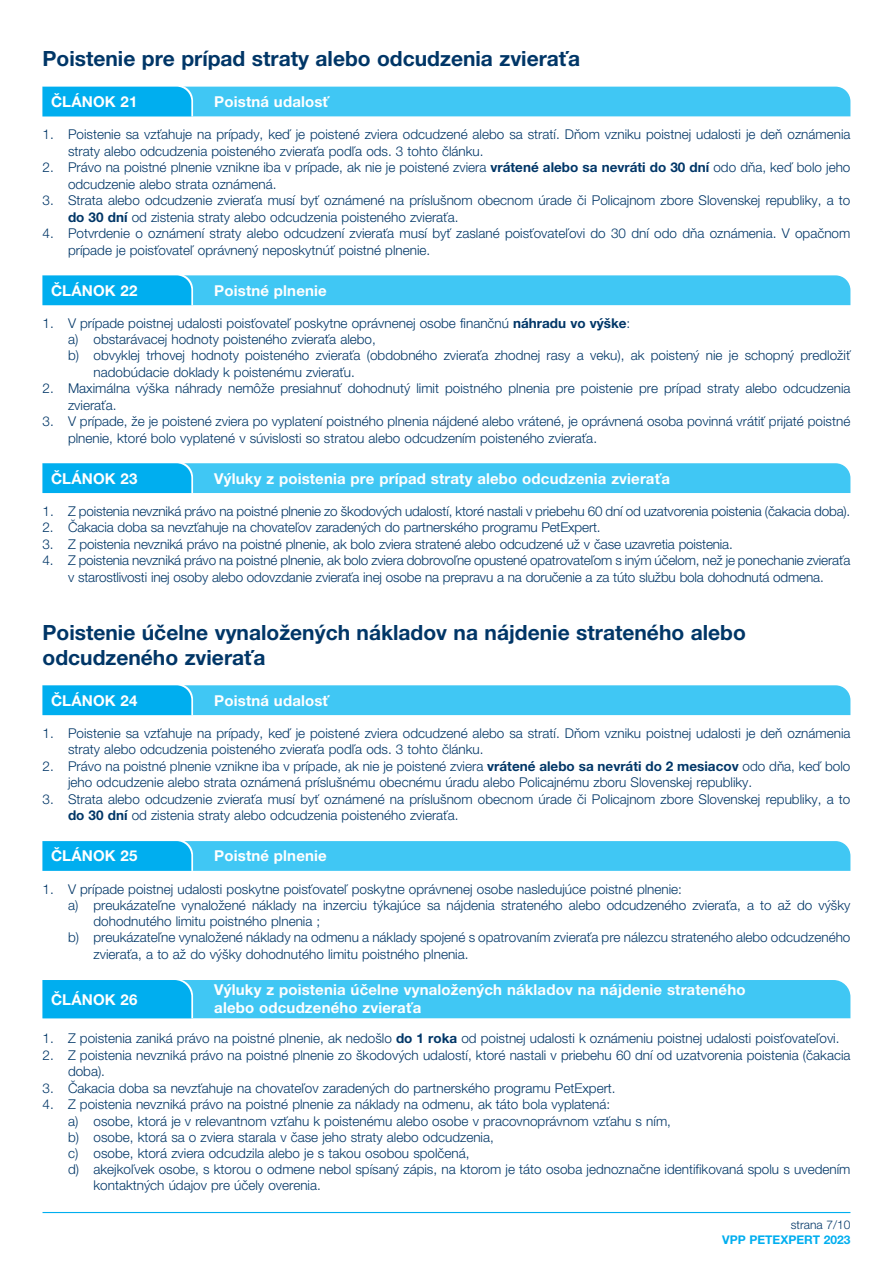
<style>
.page{position:relative;width:893px;height:1263px;background:#fff}
.page>*{position:absolute;margin:0;border:0;box-sizing:border-box;transform-origin:0 0}
.ČÁST{font:700 21px/25.2px "Helvetica Neue LT Pro";color:#003667}
.ČLÁNEK{font:700 15px/18px "Helvetica Neue LT Pro";letter-spacing:.01em;color:#fff}
.Text__1__2__3___1{font:300 13.5px/16.5px "Helvetica Neue LT Pro";color:#003667}
.Text__a__b__c____2{font:300 13.5px/16.2px "Helvetica Neue LT Pro";color:#003667}
.t1{font:700 12px "Helvetica Neue LT Pro";color:#00aeef}
.t2{font:300 12px "Helvetica Neue LT Pro";color:#003667}
.s1{font-weight:700}
</style>
<div class="page">
<hr style="left:43px;top:1212px;width:807px;height:1px;background:#00aeef">
<svg style="left:43px;top:86px;width:807px;height:30px;background:#38c3f3"></svg>
<svg style="left:43px;top:275px;width:807px;height:30px;background:#37c3f3"></svg>
<svg style="left:43px;top:463px;width:807px;height:30px;background:#36c3f3"></svg>
<svg style="left:43px;top:685px;width:807px;height:30px;background:#36c3f3"></svg>
<svg style="left:43px;top:841px;width:807px;height:30px;background:#36c2f3"></svg>
<svg style="left:43px;top:980px;width:807px;height:38px;background:#35c2f3"></svg>
<p class="ČÁST" style="left:43px;top:45px;width:539px">Poistenie pre prípad straty alebo odcudzenia zvieraťa</p>
<p class="ČLÁNEK" style="left:51px;top:92px;width:88px">ČLÁNOK 21</p>
<p class="ČLÁNEK" style="left:214px;top:92px;width:116px">Poistná udalosť</p>
<p class="Text__1__2__3___1" style="left:68px;top:126px;width:784px;text-indent:-26px">1. Poistenie sa vzťahuje na prípady, keď je poistené zviera odcudzené alebo sa stratí. Dňom vzniku poistnej udalosti je deň oznámenia straty alebo odcudzenia poisteného zvieraťa podľa ods. 3 tohto článku.</p>
<p class="Text__1__2__3___1" style="left:68px;top:159px;width:784px;text-indent:-26px">2. Právo na poistné plnenie vznikne iba v prípade, ak nie je poistené zviera <span class="s1">vrátené alebo sa nevráti do 30 dní</span> odo dňa, keď bolo jeho odcudzenie alebo strata oznámená.</p>
<p class="Text__1__2__3___1" style="left:68px;top:192px;width:784px;text-indent:-26px">3. Strata alebo odcudzenie zvieraťa musí byť oznámené na príslušnom obecnom úrade či Policajnom zbore Slovenskej republiky, a to <span class="s1">do 30 dní</span> od zistenia straty alebo odcudzenia poisteného zvieraťa.</p>
<p class="Text__1__2__3___1" style="left:68px;top:225px;width:784px;text-indent:-26px">4. Potvrdenie o oznámení straty alebo odcudzení zvieraťa musí byť zaslané poisťovateľovi do 30 dní odo dňa oznámenia. V opačnom prípade je poisťovateľ oprávnený neposkytnúť poistné plnenie.</p>
<p class="ČLÁNEK" style="left:51px;top:281px;width:88px">ČLÁNOK 22</p>
<p class="ČLÁNEK" style="left:214px;top:281px;width:114px">Poistné plnenie</p>
<p class="Text__1__2__3___1" style="left:43px;top:315px;width:589px">1. V prípade poistnej udalosti poisťovateľ poskytne oprávnenej osobe finančnú <span class="s1">náhradu vo výške</span>:</p>
<p class="Text__a__b__c____2" style="left:68px;top:331px;width:309px">a) obstarávacej hodnoty poisteného zvieraťa alebo,</p>
<p class="Text__a__b__c____2" style="left:94px;top:347px;width:758px;text-indent:-26px">b) obvyklej trhovej hodnoty poisteného zvieraťa (obdobného zvieraťa zhodnej rasy a veku), ak poistený nie je schopný predložiť nadobúdacie doklady k poistenému zvieraťu.</p>
<p class="Text__1__2__3___1" style="left:68px;top:380px;width:784px;text-indent:-26px">2. Maximálna výška náhrady nemôže presiahnuť dohodnutý limit poistného plnenia pre poistenie pre prípad straty alebo odcudzenia zvieraťa.</p>
<p class="Text__1__2__3___1" style="left:68px;top:413px;width:784px;text-indent:-26px">3. V prípade, že je poistené zviera po vyplatení poistného plnenia nájdené alebo vrátené, je oprávnená osoba povinná vrátiť prijaté poistné plnenie, ktoré bolo vyplatené v súvislosti so stratou alebo odcudzením poisteného zvieraťa.</p>
<p class="ČLÁNEK" style="left:51px;top:469px;width:88px">ČLÁNOK 23</p>
<p class="ČLÁNEK" style="left:214px;top:469px;width:457px">Výluky z poistenia pre prípad straty alebo odcudzenia zvieraťa</p>
<p class="Text__1__2__3___1" style="left:43px;top:503px;width:807px">1. Z poistenia nevzniká právo na poistné plnenie zo škodových udalostí, ktoré nastali v priebehu 60 dní od uzatvorenia poistenia (čakacia doba).</p>
<p class="Text__1__2__3___1" style="left:43px;top:519px;width:557px">2. Čakacia doba sa nevzťahuje na chovateľov zaradených do partnerského programu PetExpert.</p>
<p class="Text__1__2__3___1" style="left:43px;top:536px;width:689px">3. Z poistenia nevzniká právo na poistné plnenie, ak bolo zviera stratené alebo odcudzené už v čase uzavretia poistenia.</p>
<p class="Text__1__2__3___1" style="left:43px;top:552px;width:809px;text-align:center">4. Z poistenia nevzniká právo na poistné plnenie, ak bolo zviera dobrovoľne opustené opatrovateľom s iným účelom, než je ponechanie zvieraťa v starostlivosti inej osoby alebo odovzdanie zvieraťa inej osobe na prepravu a na doručenie a za túto službu bola dohodnutá odmena.</p>
<p class="ČÁST" style="left:43px;top:619px;width:705px">Poistenie účelne vynaložených nákladov na nájdenie strateného alebo odcudzeného zvieraťa</p>
<p class="ČLÁNEK" style="left:51px;top:691px;width:88px">ČLÁNOK 24</p>
<p class="ČLÁNEK" style="left:214px;top:691px;width:116px">Poistná udalosť</p>
<p class="Text__1__2__3___1" style="left:68px;top:725px;width:784px;text-indent:-26px">1. Poistenie sa vzťahuje na prípady, keď je poistené zviera odcudzené alebo sa stratí. Dňom vzniku poistnej udalosti je deň oznámenia straty alebo odcudzenia poisteného zvieraťa podľa ods. 3 tohto článku.</p>
<p class="Text__1__2__3___1" style="left:68px;top:758px;width:784px;text-indent:-26px">2. Právo na poistné plnenie vznikne iba v prípade, ak nie je poistené zviera <span class="s1">vrátené alebo sa nevráti do 2 mesiacov</span> odo dňa, keď bolo jeho odcudzenie alebo strata oznámená príslušnému obecnému úradu alebo Policajnému zboru Slovenskej republiky.</p>
<p class="Text__1__2__3___1" style="left:68px;top:791px;width:784px;text-indent:-26px">3. Strata alebo odcudzenie zvieraťa musí byť oznámené na príslušnom obecnom úrade či Policajnom zbore Slovenskej republiky, a to <span class="s1">do 30 dní</span> od zistenia straty alebo odcudzenia poisteného zvieraťa.</p>
<p class="ČLÁNEK" style="left:51px;top:846px;width:88px">ČLÁNOK 25</p>
<p class="ČLÁNEK" style="left:214px;top:846px;width:114px">Poistné plnenie</p>
<p class="Text__1__2__3___1" style="left:43px;top:880px;width:641px">1. V prípade poistnej udalosti poskytne poisťovateľ poskytne oprávnenej osobe nasledujúce poistné plnenie:</p>
<p class="Text__a__b__c____2" style="left:94px;top:897px;width:758px;text-indent:-26px">a) preukázateľne vynaložené náklady na inzerciu týkajúce sa nájdenia strateného alebo odcudzeného zvieraťa, a to až do výšky dohodnutého limitu poistného plnenia ;</p>
<p class="Text__a__b__c____2" style="left:94px;top:929px;width:758px;text-indent:-26px">b) preukázateľne vynaložené náklady na odmenu a náklady spojené s opatrovaním zvieraťa pre nálezcu strateného alebo odcudzeného zvieraťa, a to až do výšky dohodnutého limitu poistného plnenia.</p>
<p class="ČLÁNEK" style="left:51px;top:990px;width:88px">ČLÁNOK 26</p>
<p class="ČLÁNEK" style="left:214px;top:980px;width:533px">Výluky z poistenia účelne vynaložených nákladov na nájdenie strateného alebo odcudzeného zvieraťa</p>
<p class="Text__1__2__3___1" style="left:43px;top:1030px;width:796px">1. Z poistenia zaniká právo na poistné plnenie, ak nedošlo <span class="s1">do 1 roka</span> od poistnej udalosti k oznámeniu poistnej udalosti poisťovateľovi.</p>
<p class="Text__1__2__3___1" style="left:68px;top:1046px;width:784px;text-indent:-26px">2. Z poistenia nevzniká právo na poistné plnenie zo škodových udalostí, ktoré nastali v priebehu 60 dní od uzatvorenia poistenia (čakacia doba).</p>
<p class="Text__1__2__3___1" style="left:43px;top:1079px;width:572px">3. Čakacia doba sa nevzťahuje na chovateľov zaradených do partnerského programu PetExpert.</p>
<p class="Text__1__2__3___1" style="left:43px;top:1096px;width:569px">4. Z poistenia nevzniká právo na poistné plnenie za náklady na odmenu, ak táto bola vyplatená:</p>
<p class="Text__a__b__c____2" style="left:68px;top:1112px;width:604px">a) osobe, ktorá je v relevantnom vzťahu k poistenému alebo osobe v pracovnoprávnom vzťahu s ním,</p>
<p class="Text__a__b__c____2" style="left:68px;top:1128px;width:427px">b) osobe, ktorá sa o zviera starala v čase jeho straty alebo odcudzenia,</p>
<p class="Text__a__b__c____2" style="left:68px;top:1145px;width:403px">c) osobe, ktorá zviera odcudzila alebo je s takou osobou spolčená,</p>
<p class="Text__a__b__c____2" style="left:94px;top:1161px;width:758px;text-indent:-26px">d) akejkoľvek osobe, s ktorou o odmene nebol spísaný zápis, na ktorom je táto osoba jednoznačne identifikovaná spolu s uvedením kontaktných údajov pre účely overenia.</p>
<p class="t2" style="left:791px;top:1218px;width:61px">strana 7/10</p>
<p class="t1" style="left:722px;top:1232px;width:130px">VPP PETEXPERT 2023</p>
</div>
